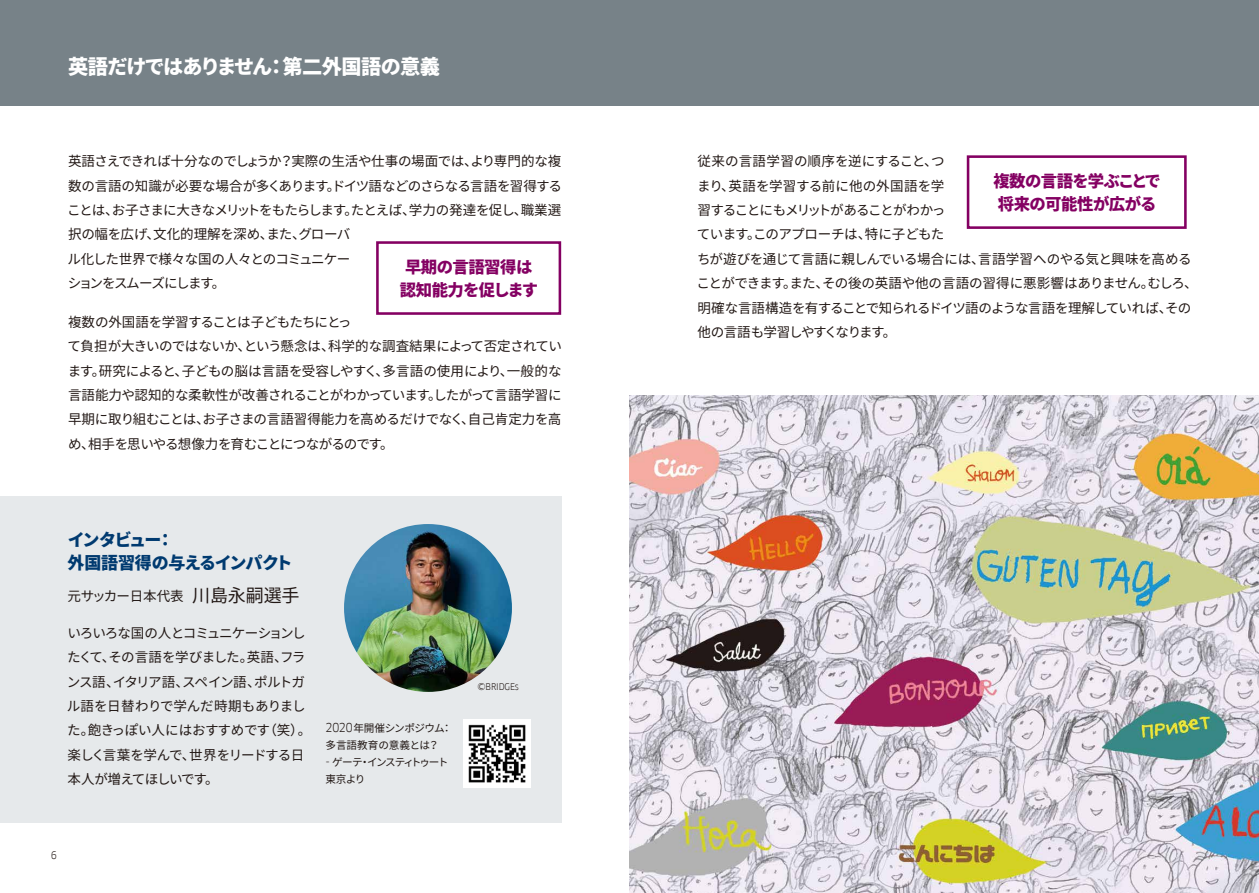
<style>
.page{position:relative;width:1259px;height:893px;background:#fff}
.page>*{position:absolute;margin:0;border:0;box-sizing:border-box;transform-origin:0 0}
.t1{font:900 20.25px "Noto Sans CJ Kjp";letter-spacing:-.04em;color:#fff}
.t2{font:900 16.95px/23.4px "Noto Sans CJ Kjp";letter-spacing:-.07em;color:#003a70}
.t3{font:900 16.35px/23.4px "Noto Sans CJ Kjp";letter-spacing:-.03em;color:#840062;text-align:center}
.t4{font:13.5px/24.5px "Noto Sans CJ Kjp";letter-spacing:-.04em;color:#221815}
.t5{font:10.65px/17px "Noto Sans CJ Kjp";letter-spacing:-.02em;color:#221815}
.t6{font:10.65px/17px "Noto Sans CJ Kjp";letter-spacing:-.135em;color:#221815}
.t7{font:10.2px "Goethe FF Clan";color:#221815}
.t8{font:9px "Goethe FF Clan";letter-spacing:-.01em;color:#221815}
.s1{font-size:18px}
.s2{font-family:"Goethe FF Clan";font-size:12px}
</style>
<div class="page">
<img style="left:629px;top:395px;width:630px;height:498px">
<div style="left:0;top:0;width:1259px;height:105px;background:#778288"></div>
<div style="left:376px;top:241px;width:185px;height:74px;border:3px solid #840062"></div>
<div style="left:966px;top:155px;width:220px;height:74px;border:3px solid #840062"></div>
<div style="left:0;top:496px;width:561px;height:327px;background:#e6e9eb"></div>
<img style="left:344px;top:524px;width:168px;height:168px;border-radius:84px">
<img style="left:463px;top:720px;width:67px;height:67px">
<h1 class="t1" style="left:68px;top:55px;width:373px">英語だけではありません：第二外国語の意義</h1>
<p class="t4" style="left:67px;top:149px;width:496px">英語さえできれば十分なのでしょうか？実際の生活や仕事の場面では、より専門的な複数の言語の知識が必要な場合が多くあります。ドイツ語などのさらなる言語を習得することは、お子さまに大きなメリットをもたらします。たとえば、学力の発達を促し、職業選択の幅を広げ、文化的理解を深め、また、グローバ<br>ル化した世界で様々な国の人々とのコミュニケー<br>ションをスムーズにします。</p>
<p class="t4" style="left:67px;top:310px;width:496px">複数の外国語を学習することは子どもたちにとっ<br>て負担が大きいのではないか、という懸念は、科学的な調査結果によって否定されています。研究によると、子どもの脳は言語を受容しやすく、多言語の使用により、一般的な言語能力や認知的な柔軟性が改善されることがわかっています。したがって言語学習に早期に取り組むことは、お子さまの言語習得能力を高めるだけでなく、自己肯定力を高め、相手を思いやる想像力を育むことにつながるのです。</p>
<p class="t3" style="left:400px;top:255px;width:140px">早期の言語習得は認知能力を促します</p>
<p class="t2" style="left:68px;top:528px;width:226px">インタビュー：<br>外国語習得の与えるインパクト</p>
<p class="t4" style="left:68px;top:584px;width:234px">元サッカー日本代表 <span class="s1">川島永嗣選手</span></p>
<p class="t4" style="left:67px;top:621px;width:246px">いろいろな国の人とコミュニケーションしたくて、その言語を学びました。英語、フランス語、イタリア語、スペイン語、ポルトガル語を日替わりで学んだ時期もありました。飽きっぽい人にはおすすめです（笑）。楽しく言葉を学んで、世界をリードする日本人が増えてほしいです。</p>
<p class="t5" style="left:325px;top:719px;width:128px"><span class="s2">2020</span>年開催シンポジウム：多言語教育の意義とは？</p>
<p class="t6" style="left:325px;top:753px;width:124px"><span class="s2">-</span> ゲーテ・インスティトゥート東京より</p>
<p class="t7" style="left:51px;top:849px;width:7px">6</p>
<p class="t8" style="left:477px;top:682px;width:43px">©BRIDGEs</p>
<p class="t4" style="left:696px;top:149px;width:502px">従来の言語学習の順序を逆にすること、つ<br>まり、英語を学習する前に他の外国語を学<br>習することにもメリットがあることがわかっ<br>ています。このアプローチは、特に子どもた<br>ちが遊びを通じて言語に親しんでいる場合には、言語学習へのやる気と興味を高めることができます。また、その後の英語や他の言語の習得に悪影響はありません。むしろ、明確な言語構造を有することで知られるドイツ語のような言語を理解していれば、その他の言語も学習しやすくなります。</p>
<p class="t3" style="left:993px;top:170px;width:169px;text-align:left">複数の言語を学ぶことで将来の可能性が広がる</p>
</div>
